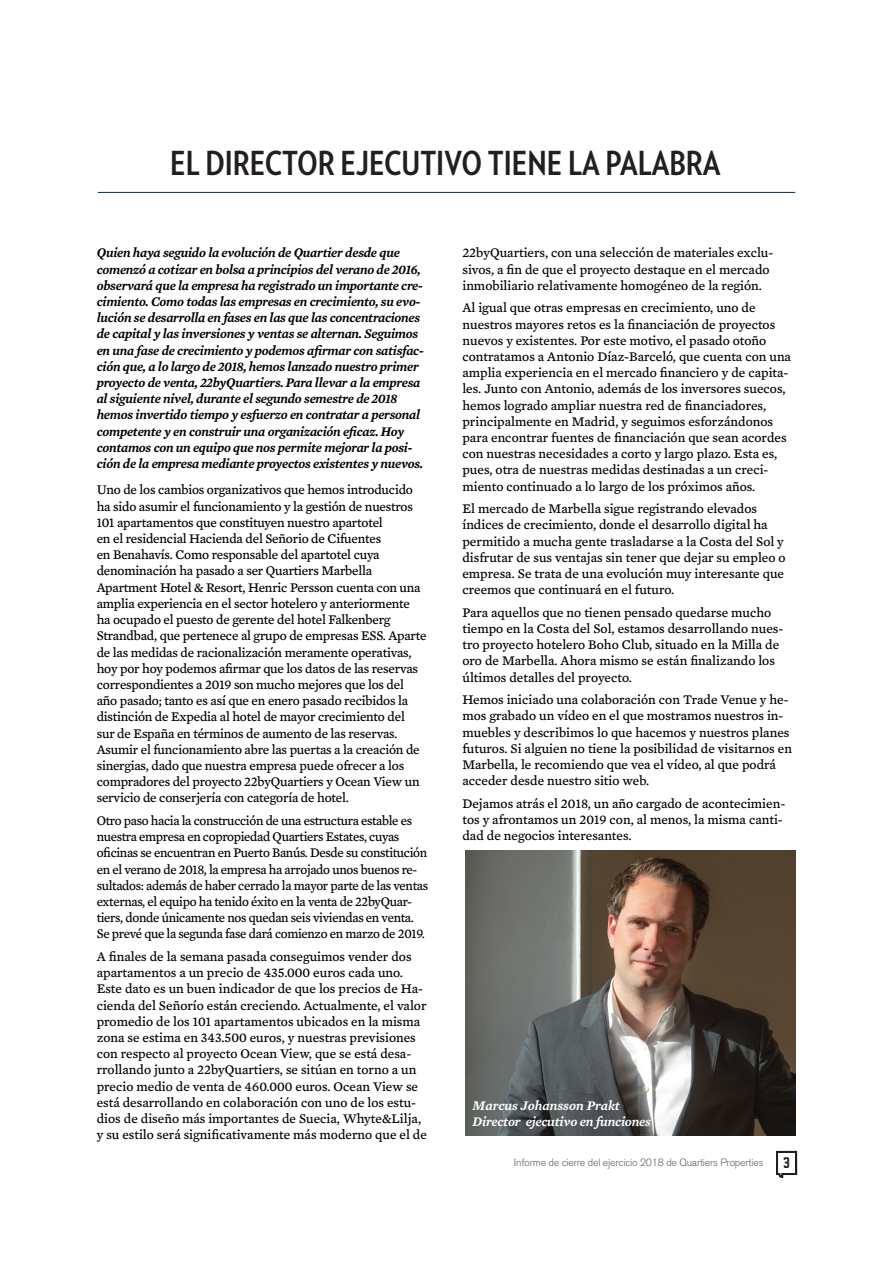
<style>
.page{position:relative;width:893px;height:1263px;background:#fff}
.page>*{position:absolute;margin:0;border:0;box-sizing:border-box;transform-origin:0 0}
.t1{font:700 33px "Verlag Condensed";color:#231f20}
.t2{font:700 18px "Mercury Text G4";color:#fff}
.t3{font:13.5px/16.2px "Mercury Text G4";color:#000}
.t4{font:italic 600 13.5px/16.2px "Mercury Text G4";letter-spacing:-.02em;color:#000}
.t5{font:13.5px/16.2px "Mercury Text G4";letter-spacing:-.025em;color:#000}
.t6{font:italic 600 13.5px/16.2px "Mercury Text G4";letter-spacing:-.02em;color:#fff}
.t7{font:13.5px "Mercury Text G4";color:#fff}
.t8{font:13.5px "Norwester";color:#231f20}
.t9{font:300 10.5px "Akzidenz Grotesk BE";letter-spacing:-.02em;color:#636366}
</style>
<div class="page">
<hr style="left:98px;top:192px;width:697px;height:1px;background:#073351">
<svg style="left:776px;top:1150px;width:22px;height:28px"></svg>
<img style="left:465px;top:850px;width:331px;height:285px">
<h1 class="t1" style="left:170px;top:139px;width:552px">EL DIRECTOR EJECUTIVO TIENE LA PALABRA</h1>
<p class="t4" style="left:97px;top:244px;width:329px">Quien haya seguido la evolución de Quartier desde que comenzó a cotizar en bolsa a principios del verano de 2016, observará que la empresa ha registrado un importante cre&shy;cimiento. Como todas las empresas en crecimiento, su evo&shy;lución se desarrolla en fases en las que las concentraciones de capital y las inversiones y ventas se alternan. Seguimos en una fase de crecimiento y podemos afirmar con satisfac&shy;ción que, a lo largo de 2018, hemos lanzado nuestro primer proyecto de venta, 22byQuartiers. Para llevar a la empresa al siguiente nivel, durante el segundo semestre de 2018 hemos invertido tiempo y esfuerzo en contratar a personal competente y en construir una organización eficaz. Hoy contamos con un equipo que nos permite mejorar la posi&shy;ción de la empresa mediante proyectos existentes y nuevos.</p>
<p class="t3" style="left:97px;top:481px;width:331px">Uno de los cambios organizativos que hemos introducido ha sido asumir el funcionamiento y la gestión de nuestros 101 apartamentos que constituyen nuestro apartotel<br>en el residencial Hacienda del Señorio de Cifuentes<br>en Benahavís. Como responsable del apartotel cuya denominación ha pasado a ser Quartiers Marbella Apartment Hotel &amp; Resort, Henric Persson cuenta con una amplia experiencia en el sector hotelero y anteriormente ha ocupado el puesto de gerente del hotel Falkenberg Strandbad, que pertenece al grupo de empresas ESS. Aparte de las medidas de racionalización meramente operativas, hoy por hoy podemos afirmar que los datos de las reservas correspondientes a 2019 son mucho mejores que los del año pasado; tanto es así que en enero pasado recibidos la distinción de Expedia al hotel de mayor crecimiento del<br>sur de España en términos de aumento de las reservas.<br>Asumir el funcionamiento abre las puertas a la creación de sinergias, dado que nuestra empresa puede ofrecer a los compradores del proyecto 22byQuartiers y Ocean View un servicio de conserjería con categoría de hotel.</p>
<p class="t5" style="left:97px;top:811px;width:333px">Otro paso hacia la construcción de una estructura estable es nuestra empresa en copropiedad Quartiers Estates, cuyas oficinas se encuentran en Puerto Banús. Desde su constitución en el verano de 2018, la empresa ha arrojado unos buenos re&shy;sultados: además de haber cerrado la mayor parte de las ventas externas, el equipo ha tenido éxito en la venta de 22byQuar&shy;tiers, donde únicamente nos quedan seis viviendas en venta.<br>Se prevé que la segunda fase dará comienzo en marzo de 2019.</p>
<p class="t3" style="left:97px;top:947px;width:332px">A finales de la semana pasada conseguimos vender dos apartamentos a un precio de 435.000 euros cada uno.<br>Este dato es un buen indicador de que los precios de Ha&shy;cienda del Señorío están creciendo. Actualmente, el valor promedio de los 101 apartamentos ubicados en la misma zona se estima en 343.500 euros, y nuestras previsiones con respecto al proyecto Ocean View, que se está desa&shy;rrollando junto a 22byQuartiers, se sitúan en torno a un precio medio de venta de 460.000 euros. Ocean View se está desarrollando en colaboración con uno de los estu&shy;dios de diseño más importantes de Suecia, Whyte&amp;Lilja, y su estilo será significativamente más moderno que el de</p>
<p class="t3" style="left:462px;top:244px;width:313px">22byQuartiers, con una selección de materiales exclu&shy;sivos, a fin de que el proyecto destaque en el mercado inmobiliario relativamente homogéneo de la región.</p>
<p class="t3" style="left:462px;top:299px;width:330px">Al igual que otras empresas en crecimiento, uno de nuestros mayores retos es la financiación de proyectos nuevos y existentes. Por este motivo, el pasado otoño contratamos a Antonio Díaz-Barceló, que cuenta con una amplia experiencia en el mercado financiero y de capita&shy;les. Junto con Antonio, además de los inversores suecos, hemos logrado ampliar nuestra red de financiadores, principalmente en Madrid, y seguimos esforzándonos para encontrar fuentes de financiación que sean acordes con nuestras necesidades a corto y largo plazo. Esta es, pues, otra de nuestras medidas destinadas a un creci&shy;miento continuado a lo largo de los próximos años.</p>
<p class="t3" style="left:462px;top:500px;width:325px">El mercado de Marbella sigue registrando elevados índices de crecimiento, donde el desarrollo digital ha permitido a mucha gente trasladarse a la Costa del Sol y disfrutar de sus ventajas sin tener que dejar su empleo o empresa. Se trata de una evolución muy interesante que creemos que continuará en el futuro.</p>
<p class="t3" style="left:462px;top:603px;width:322px">Para aquellos que no tienen pensado quedarse mucho tiempo en la Costa del Sol, estamos desarrollando nues&shy;tro proyecto hotelero Boho Club, situado en la Milla de oro de Marbella. Ahora mismo se están finalizando los últimos detalles del proyecto.</p>
<p class="t3" style="left:462px;top:691px;width:331px">Hemos iniciado una colaboración con Trade Venue y he&shy;mos grabado un vídeo en el que mostramos nuestros in&shy;muebles y describimos lo que hacemos y nuestros planes futuros. Si alguien no tiene la posibilidad de visitarnos en Marbella, le recomiendo que vea el vídeo, al que podrá acceder desde nuestro sitio web.</p>
<p class="t3" style="left:462px;top:794px;width:324px">Dejamos atrás el 2018, un año cargado de acontecimien&shy;tos y afrontamos un 2019 con, al menos, la misma canti&shy;dad de negocios interesantes.</p>
<h2 class="t2" style="left:473px;top:1089px;width:88px">Katri Lind</h2>
<p class="t7" style="left:505px;top:1111px;width:19px">tor</p>
<p class="t7" style="left:588px;top:1111px;width:69px">n funciones</p>
<p class="t6" style="left:473px;top:1096px;width:180px">Marcus Johansson Prakt<br>Director ejecutivo en funciones</p>
<p class="t9" style="left:514px;top:1157px;width:251px">Informe de cierre del ejercicio 2018 de Quartiers Properties</p>
<p class="t8" style="left:783px;top:1156px;width:8px">3</p>
</div>
